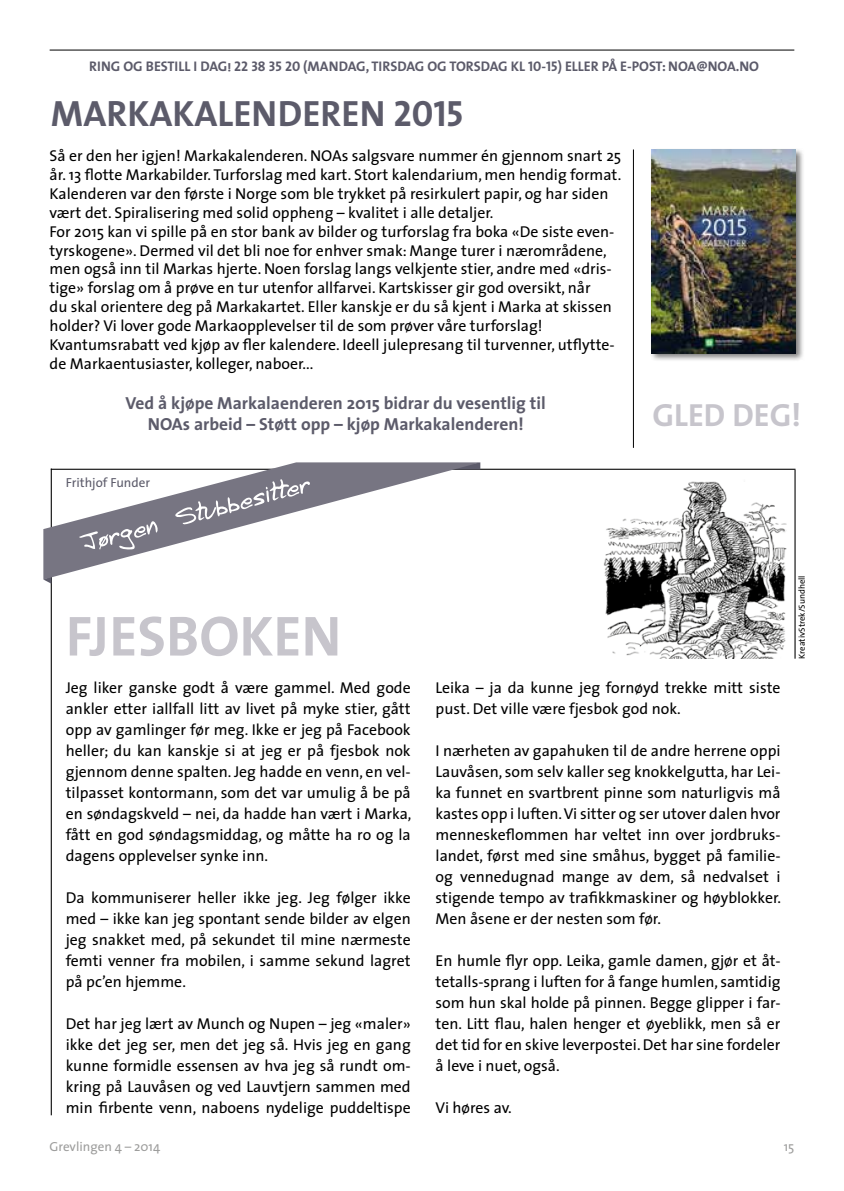
<style>
.page{position:relative;width:844px;height:1191px;background:#fff}
.page>*{position:absolute;margin:0;border:0;box-sizing:border-box;transform-origin:0 0}
.t1{font:56.88px "The Sans Bold Caps";color:#c7c5cc}
.t2{font:36.75px "The Sans Bold Caps";color:#5c5b6a}
.t3{font:700 32.2px "The Sans";color:#c7c5cc}
.t4{font:700 17.5px/21px "The Sans";color:#5c5b6a;text-align:center}
.t5{font:15.75px/21px "The Sans";color:#000;text-align:justify}
.t6{font:14px "The Sans Bold Caps";color:#5c5b6a}
.t7{font:13.12px "The Sans";color:#9d9d9c}
.t8{font:13.12px "The Sans";color:#5c5b6a}
.t9{font:8.75px "The Sans";color:#000}
</style>
<div class="page">
<hr style="left:50px;top:50px;width:744px;height:1px;background:#000">
<img style="left:603px;top:481px;width:184px;height:177px">
<hr style="left:51px;top:469px;width:744px;height:1px;background:#000">
<hr style="left:794px;top:470px;width:1px;height:188px;background:#000">
<hr style="left:51px;top:468px;width:1px;height:647px;background:#000">
<svg style="left:43px;top:579px;width:8px;height:4px"></svg>
<svg style="left:43px;top:462px;width:437px;height:117px"></svg>
<svg style="left:69px;top:462px;width:241px;height:88px"></svg>
<hr style="left:632px;top:149px;width:1px;height:299px;background:#000">
<div style="left:649px;top:147px;width:155px;height:215px;background:#000;opacity:.5"></div>
<img style="left:651px;top:149px;width:144px;height:204px">
<p class="t6" style="left:89px;top:60px;width:671px">RING OG BESTILL I DAG! 22 38 35 20 (MANDAG, TIRSDAG OG TORSDAG KL 10-15) ELLER PÅ E-POST: NOA@NOA.NO</p>
<h2 class="t2" style="left:51px;top:97px;width:414px">MARKAKALENDEREN 2015</h2>
<p class="t5" style="left:50px;top:147px;width:573px;line-height:18.9px;text-align:left">Så er den her igjen! Markakalenderen. NOAs salgsvare nummer én gjennom snart 25 år. 13 flotte Markabilder. Turforslag med kart. Stort kalendarium, men hendig format.<br>Kalenderen var den første i Norge som ble trykket på resirkulert papir, og har siden vært det. Spiralisering med solid oppheng – kvalitet i alle detaljer.<br>For 2015 kan vi spille på en stor bank av bilder og turforslag fra boka «De siste even&shy;tyrskogene». Dermed vil det bli noe for enhver smak: Mange turer i nærområdene, men også inn til Markas hjerte. Noen forslag langs velkjente stier, andre med «dris&shy;tige» forslag om å prøve en tur utenfor allfarvei. Kartskisser gir god oversikt, når<br>du skal orientere deg på Markakartet. Eller kanskje er du så kjent i Marka at skissen holder? Vi lover gode Markaopplevelser til de som prøver våre turforslag!<br>Kvantumsrabatt ved kjøp av fler kalendere. Ideell julepresang til turvenner, utflytte&shy;de Markaentusiaster, kolleger, naboer...</p>
<p class="t4" style="left:126px;top:394px;width:421px">Ved å kjøpe Markalaenderen 2015 bidrar du vesentlig til<br>NOAs arbeid – Støtt opp – kjøp Markakalenderen!</p>
<p class="t8" style="left:66px;top:475px;width:86px">Frithjof Funder</p>
<h3 class="t3" style="left:652px;top:401px;width:150px">GLED DEG!</h3>
<h1 class="t1" style="left:66px;top:611px;width:277px">FJESBOKEN</h1>
<p class="t9" style="left:796px;top:658px;width:85px;rotate:-90deg">KreativStrek/Sundhell</p>
<p class="t5" style="left:66px;top:678px;width:347px">Jeg liker ganske godt å være gammel. Med gode ankler etter iallfall litt av livet på myke stier, gått opp av gamlinger før meg. Ikke er jeg på Facebook heller; du kan kanskje si at jeg er på fjesbok nok gjennom denne spalten. Jeg hadde en venn, en vel&shy;tilpasset kontormann, som det var umulig å be på en søndagskveld – nei, da hadde han vært i Marka, fått en god søndagsmiddag, og måtte ha ro og la dagens opplevelser synke inn.</p>
<p class="t5" style="left:66px;top:888px;width:346px">Da kommuniserer heller ikke jeg. Jeg følger ikke med – ikke kan jeg spontant sende bilder av elgen jeg snakket med, på sekundet til mine nærmeste femti venner fra mobilen, i samme sekund lagret på pc’en hjemme.</p>
<p class="t5" style="left:66px;top:1014px;width:346px">Det har jeg lært av Munch og Nupen – jeg «maler» ikke det jeg ser, men det jeg så. Hvis jeg en gang kunne formidle essensen av hva jeg så rundt om&shy;kring på Lauvåsen og ved Lauvtjern sammen med min firbente venn, naboens nydelige puddeltispe</p>
<p class="t5" style="left:435px;top:677px;width:346px">Leika – ja da kunne jeg fornøyd trekke mitt siste pust. Det ville være fjesbok god nok.</p>
<p class="t5" style="left:435px;top:740px;width:347px">I nærheten av gapahuken til de andre herrene oppi Lauvåsen, som selv kaller seg knokkelgutta, har Lei&shy;ka funnet en svartbrent pinne som naturligvis må kastes opp i luften. Vi sitter og ser utover dalen hvor menneskeflommen har veltet inn over jordbruks&shy;landet, først med sine småhus, bygget på familie&shy;og vennedugnad mange av dem, så nedvalset i stigende tempo av trafikkmaskiner og høyblokker.<br>Men åsene er der nesten som før.</p>
<p class="t5" style="left:435px;top:950px;width:346px">En humle flyr opp. Leika, gamle damen, gjør et åt&shy;tetalls-sprang i luften for å fange humlen, samtidig som hun skal holde på pinnen. Begge glipper i far&shy;ten. Litt flau, halen henger et øyeblikk, men så er det tid for en skive leverpostei. Det har sine fordeler å leve i nuet, også.</p>
<p class="t5" style="left:435px;top:1097px;width:78px">Vi høres av.</p>
<p class="t7" style="left:50px;top:1141px;width:112px">Grevlingen 4 – 2014</p>
<p class="t7" style="left:783px;top:1139px;width:12px">15</p>
</div>
